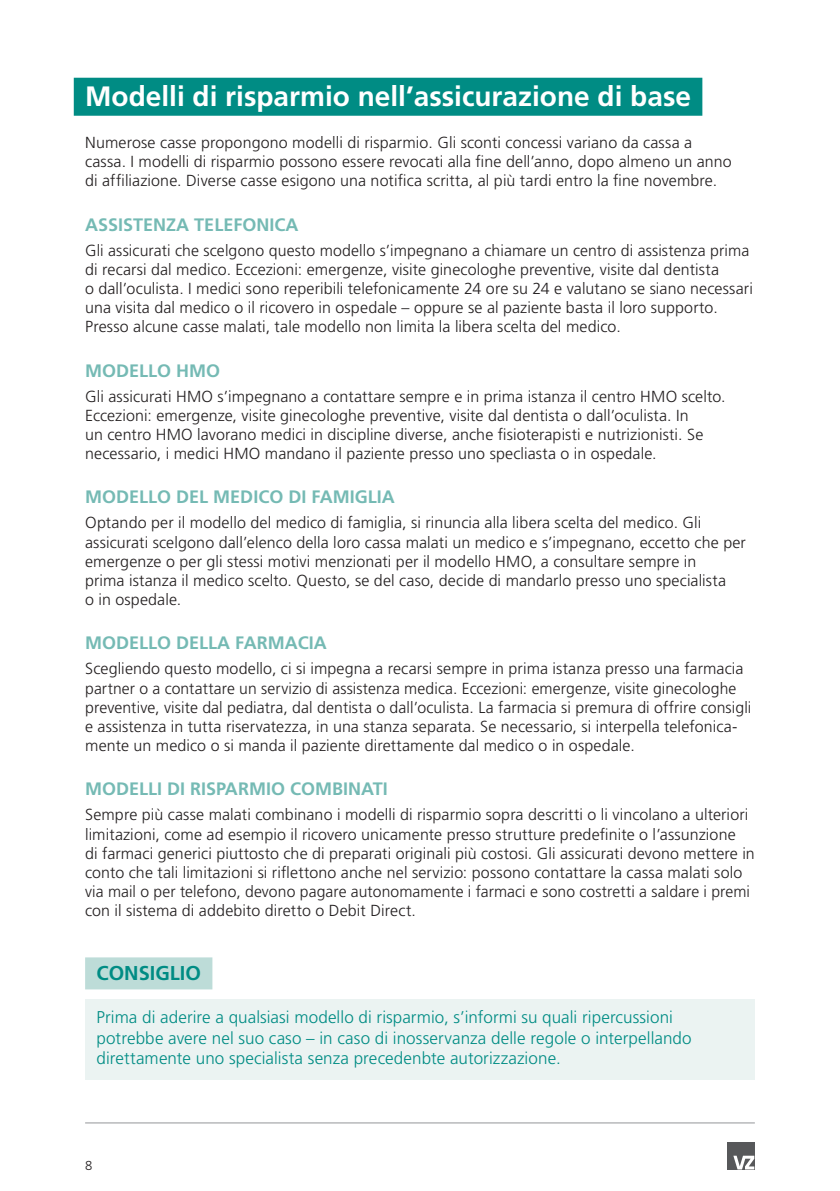
<style>
.page{position:relative;width:840px;height:1191px;background:#fff}
.page>*{position:absolute;margin:0;border:0;box-sizing:border-box;transform-origin:0 0}
.Seitentitel{font:700 28px "Frutiger LT";color:#fff}
.Zwischentitel_Tipp{font:700 20px "Frutiger LT";color:#008c84}
.Zwischentitel{font:700 18px "Frutiger LT";color:#75bab4}
.Text_Tipp{font:300 17px/20.4px "Frutiger LT";letter-spacing:.005em;color:#008c84}
.Text{font:300 16px/19.2px "Frutiger LT";letter-spacing:.005em;color:#231f20}
.t1{font:300 13px "Frutiger LT";color:#231f20}
</style>
<div class="page">
<div style="left:727px;top:1142px;width:27px;height:28px;background:#57585a"></div>
<svg style="left:733px;top:1155px;width:20px;height:14px"></svg>
<hr style="left:85px;top:1122px;width:669px;height:1px;background:#939598">
<div style="left:74px;top:78px;width:628px;height:38px;background:#008c84"></div>
<div style="left:85px;top:957px;width:127px;height:32px;background:#bddcd8"></div>
<div style="left:85px;top:999px;width:669px;height:80px;background:#ebf3f2"></div>
<p class="Seitentitel" style="left:85px;top:80px;width:607px">Modelli di risparmio nell’assicurazione di base</p>
<p class="Text" style="left:85px;top:133px;width:647px">Numerose casse propongono modelli di risparmio. Gli sconti concessi variano da cassa a cassa. I modelli di risparmio possono essere revocati alla fine dell’anno, dopo almeno un anno di affiliazione. Diverse casse esigono una notifica scritta, al più tardi entro la fine novembre.</p>
<p class="Zwischentitel" style="left:85px;top:214px;width:215px">ASSISTENZA TELEFONICA</p>
<p class="Text" style="left:85px;top:241px;width:669px">Gli assicurati che scelgono questo modello s’impegnano a chiamare un centro di assistenza prima di recarsi dal medico. Eccezioni: emergenze, visite ginecologhe preventive, visite dal dentista<br>o dall’oculista. I medici sono reperibili telefonicamente 24 ore su 24 e valutano se siano necessari una visita dal medico o il ricovero in ospedale – oppure se al paziente basta il loro supporto.<br>Presso alcune casse malati, tale modello non limita la libera scelta del medico.</p>
<p class="Zwischentitel" style="left:85px;top:360px;width:136px">MODELLO HMO</p>
<p class="Text" style="left:85px;top:387px;width:641px">Gli assicurati HMO s’impegnano a contattare sempre e in prima istanza il centro HMO scelto.<br>Eccezioni: emergenze, visite ginecologhe preventive, visite dal dentista o dall’oculista. In<br>un centro HMO lavorano medici in discipline diverse, anche fisioterapisti e nutrizionisti. Se necessario, i medici HMO mandano il paziente presso uno specliasta o in ospedale.</p>
<p class="Zwischentitel" style="left:85px;top:486px;width:311px">MODELLO DEL MEDICO DI FAMIGLIA</p>
<p class="Text" style="left:85px;top:513px;width:662px">Optando per il modello del medico di famiglia, si rinuncia alla libera scelta del medico. Gli assicurati scelgono dall’elenco della loro cassa malati un medico e s’impegnano, eccetto che per emergenze o per gli stessi motivi menzionati per il modello HMO, a consultare sempre in<br>prima istanza il medico scelto. Questo, se del caso, decide di mandarlo presso uno specialista<br>o in ospedale.</p>
<p class="Zwischentitel" style="left:85px;top:632px;width:243px">MODELLO DELLA FARMACIA</p>
<p class="Text" style="left:85px;top:659px;width:667px">Scegliendo questo modello, ci si impegna a recarsi sempre in prima istanza presso una farmacia partner o a contattare un servizio di assistenza medica. Eccezioni: emergenze, visite ginecologhe preventive, visite dal pediatra, dal dentista o dall’oculista. La farmacia si premura di offrire consigli e assistenza in tutta riservatezza, in una stanza separata. Se necessario, si interpella telefonica&shy;mente un medico o si manda il paziente direttamente dal medico o in ospedale.</p>
<p class="Zwischentitel" style="left:85px;top:778px;width:304px">MODELLI DI RISPARMIO COMBINATI</p>
<p class="Text" style="left:85px;top:805px;width:670px">Sempre più casse malati combinano i modelli di risparmio sopra descritti o li vincolano a ulteriori limitazioni, come ad esempio il ricovero unicamente presso strutture predefinite o l’assunzione<br>di farmaci generici piuttosto che di preparati originali più costosi. Gli assicurati devono mettere in conto che tali limitazioni si riflettono anche nel servizio: possono contattare la cassa malati solo via mail o per telefono, devono pagare autonomamente i farmaci e sono costretti a saldare i premi con il sistema di addebito diretto o Debit Direct.</p>
<p class="Zwischentitel_Tipp" style="left:96px;top:961px;width:106px">CONSIGLIO</p>
<p class="Text_Tipp" style="left:96px;top:1007px;width:596px">Prima di aderire a qualsiasi modello di risparmio, s’informi su quali ripercussioni potrebbe avere nel suo caso – in caso di inosservanza delle regole o interpellando direttamente uno specialista senza precedenbte autorizzazione.</p>
<p class="t1" style="left:85px;top:1158px;width:9px">8</p>
</div>
